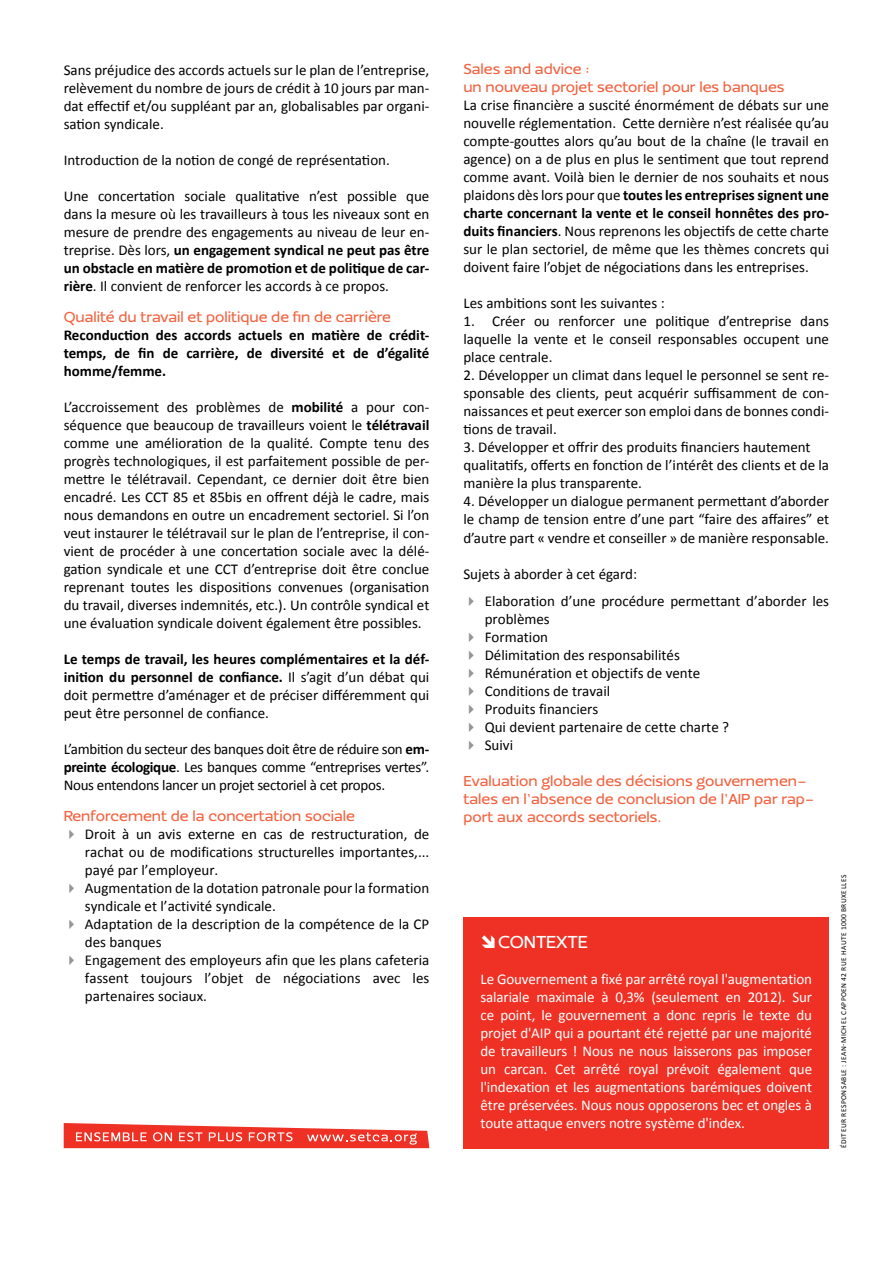
<style>
.page{position:relative;width:893px;height:1263px;background:#fff}
.page>*{position:absolute;margin:0;border:0;box-sizing:border-box;transform-origin:0 0}
.t1{font:500 18px "Ezzo";letter-spacing:-.01em;color:#fff}
.Base{font:15px/18px "Calibri";color:#000;text-align:justify}
.bullet_list{font:15px/18px "Calibri";color:#000}
.Inverted_base{font:15px/18px "Calibri";letter-spacing:-.01em;color:#fff;text-align:justify}
.Subtitle{font:500 15px/18px "Ezzo";color:#f26341}
.t2{font:700 15px/18px "Calibri";color:#000;text-align:justify}
.t3{font:7.5px "Calibri";letter-spacing:.06em;color:#000}
.s1{font-weight:700}
</style>
<div class="page">
<div style="left:463px;top:917px;width:366px;height:231px;background:#ee3124"></div>
<svg style="left:64px;top:1123px;width:365px;height:25px"></svg>
<p class="Base" style="left:64px;top:61px;width:367px">Sans préjudice des accords actuels sur le plan de l’entreprise, relèvement du nombre de jours de crédit à 10 jours par man&shy;dat effectif et/ou suppléant par an, globalisables par organi&shy;sation syndicale.</p>
<p class="Base" style="left:64px;top:151px;width:328px">Introduction de la notion de congé de représentation.</p>
<p class="Base" style="left:64px;top:187px;width:367px">Une concertation sociale qualitative n’est possible que dans la mesure où les travailleurs à tous les niveaux sont en mesure de prendre des engagements au niveau de leur en&shy;treprise. Dès lors, <span class="s1">un engagement syndical ne peut pas être un obstacle en matière de promotion et de politique de car&shy;rière</span>. Il convient de renforcer les accords à ce propos.</p>
<p class="Subtitle" style="left:64px;top:308px;width:329px">Qualité du travail et politique de fin de carrière</p>
<p class="t2" style="left:64px;top:326px;width:367px">Reconduction des accords actuels en matière de crédit&shy;temps, de fin de carrière, de diversité et de d’égalité homme/femme.</p>
<p class="Base" style="left:64px;top:398px;width:367px">L’accroissement des problèmes de <span class="s1">mobilité</span> a pour con&shy;séquence que beaucoup de travailleurs voient le <span class="s1">télétravail </span>comme une amélioration de la qualité. Compte tenu des progrès technologiques, il est parfaitement possible de per&shy;mettre le télétravail. Cependant, ce dernier doit être bien encadré. Les CCT 85 et 85bis en offrent déjà le cadre, mais nous demandons en outre un encadrement sectoriel. Si l’on veut instaurer le télétravail sur le plan de l’entreprise, il con&shy;vient de procéder à une concertation sociale avec la délé&shy;gation syndicale et une CCT d’entreprise doit être conclue reprenant toutes les dispositions convenues (organisation du travail, diverses indemnités, etc.). Un contrôle syndical et une évaluation syndicale doivent également être possibles.</p>
<p class="Base" style="left:64px;top:650px;width:367px"><span class="s1">Le temps de travail, les heures complémentaires et la déf&shy;inition du personnel de confiance.</span> Il s’agit d’un débat qui doit permettre d’aménager et de préciser différemment qui peut être personnel de confiance.</p>
<p class="Base" style="left:64px;top:740px;width:367px">L’ambition du secteur des banques doit être de réduire son <span class="s1">em&shy;preinte écologique</span>. Les banques comme “entreprises vertes”.<br>Nous entendons lancer un projet sectoriel à cet propos.</p>
<p class="Subtitle" style="left:64px;top:806px;width:293px">Renforcement de la concertation sociale</p>
<p class="bullet_list" style="left:85px;top:825px;width:346px;text-align:justify">Droit à un avis externe en cas de restructuration, de rachat ou de modifications structurelles importantes,... payé par l’employeur.</p>
<p class="bullet_list" style="left:85px;top:879px;width:346px">Augmentation de la dotation patronale pour la formation syndicale et l’activité syndicale.</p>
<p class="bullet_list" style="left:85px;top:915px;width:346px">Adaptation de la description de la compétence de la CP des banques</p>
<p class="bullet_list" style="left:85px;top:951px;width:346px;text-align:justify">Engagement des employeurs afin que les plans cafeteria fassent toujours l’objet de négociations avec les partenaires sociaux.</p>
<p class="Subtitle" style="left:463px;top:60px;width:323px">Sales and advice :<br>un nouveau projet sectoriel pour les banques</p>
<p class="Base" style="left:463px;top:97px;width:367px">La crise financière a suscité énormément de débats sur une nouvelle réglementation. Cette dernière n’est réalisée qu’au compte-gouttes alors qu’au bout de la chaîne (le travail en agence) on a de plus en plus le sentiment que tout reprend comme avant. Voilà bien le dernier de nos souhaits et nous plaidons dès lors pour que <span class="s1">toutes les entreprises signent une charte concernant la vente et le conseil honnêtes des pro&shy;duits financiers</span>. Nous reprenons les objectifs de cette charte sur le plan sectoriel, de même que les thèmes concrets qui doivent faire l’objet de négociations dans les entreprises.</p>
<p class="Base" style="left:463px;top:295px;width:203px">Les ambitions sont les suivantes :</p>
<p class="Base" style="left:463px;top:313px;width:367px">1. Créer ou renforcer une politique d’entreprise dans laquelle la vente et le conseil responsables occupent une place centrale.</p>
<p class="Base" style="left:463px;top:367px;width:367px">2. Développer un climat dans lequel le personnel se sent re&shy;sponsable des clients, peut acquérir suffisamment de con&shy;naissances et peut exercer son emploi dans de bonnes condi&shy;tions de travail.</p>
<p class="Base" style="left:463px;top:439px;width:349px">3. Développer et offrir des produits financiers hautement</p>
<p class="Base" style="left:463px;top:457px;width:367px">qualitatifs, offerts en fonction de l’intérêt des clients et de la</p>
<p class="Base" style="left:463px;top:475px;width:180px">manière la plus transparente.</p>
<p class="Base" style="left:463px;top:493px;width:367px">4. Développer un dialogue permanent permettant d’aborder le champ de tension entre d’une part “faire des affaires” et d’autre part « vendre et conseiller » de manière responsable.</p>
<p class="Base" style="left:463px;top:565px;width:175px">Sujets à aborder à cet égard:</p>
<p class="bullet_list" style="left:485px;top:592px;width:346px">Elaboration d’une procédure permettant d’aborder les problèmes</p>
<p class="bullet_list" style="left:485px;top:628px;width:65px">Formation</p>
<p class="bullet_list" style="left:485px;top:646px;width:197px">Délimitation des responsabilités</p>
<p class="bullet_list" style="left:485px;top:664px;width:217px">Rémunération et objectifs de vente</p>
<p class="bullet_list" style="left:485px;top:682px;width:127px">Conditions de travail</p>
<p class="bullet_list" style="left:485px;top:700px;width:115px">Produits financiers</p>
<p class="bullet_list" style="left:485px;top:718px;width:246px">Qui devient partenaire de cette charte ?</p>
<p class="bullet_list" style="left:485px;top:736px;width:30px">Suivi</p>
<p class="Subtitle" style="left:463px;top:772px;width:353px">Evaluation globale des décisions gouvernemen&shy;tales en l’absence de conclusion de l’AIP par rap&shy;port aux accords sectoriels.</p>
<p class="t1" style="left:498px;top:930px;width:91px">CONTEXTE</p>
<p class="Inverted_base" style="left:480px;top:970px;width:333px">Le Gouvernement a fixé par arrêté royal l'augmentation salariale maximale à 0,3% (seulement en 2012). Sur ce point, le gouvernement a donc repris le texte du projet d'AIP qui a pourtant été rejetté par une majorité de travailleurs ! Nous ne nous laisserons pas imposer un carcan. Cet arrêté royal prévoit également que l'indexation et les augmentations barémiques doivent être préservées. Nous nous opposerons bec et ongles à toute attaque envers notre système d'index.</p>
<p class="t3" style="left:839px;top:1148px;width:275px;rotate:-90deg">ÉDITEUR RESPONSABLE : JEAN-MICHEL CAPPOEN 42 RUE HAUTE 1000 BRUXELLES</p>
</div>
